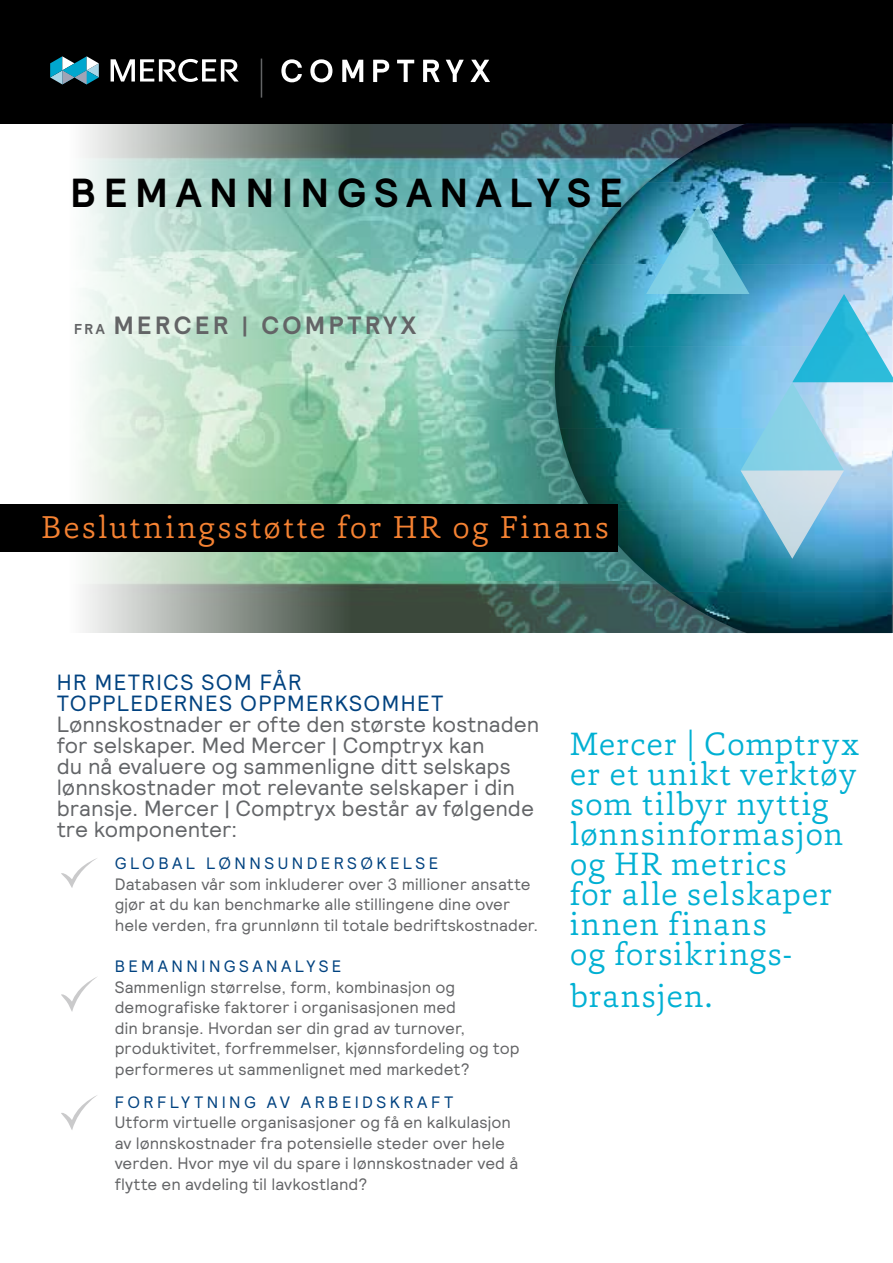
<style>
.page{position:relative;width:893px;height:1263px;background:#fff}
.page>*{position:absolute;margin:0;border:0;box-sizing:border-box;transform-origin:0 0}
.t1{font:700 40.5px "Relative";letter-spacing:.2em;color:#000}
.t2{font:300 33px/30px "Capita";letter-spacing:.03em;color:#00b0d3}
.t3{font:300 32.25px "Capita";letter-spacing:.065em;color:#f58232}
.t4{font:700 24.9px "Relative";letter-spacing:.14em;color:#636466}
.t5{font:22.05px/21px "Relative";color:#636568}
.t6{font:22.05px/21px "Relative";letter-spacing:.06em;color:#004280}
.t7{font:16.5px/20.5px "Relative";letter-spacing:.005em;color:#636466}
.t8{font:16.5px "Relative";letter-spacing:.21em;color:#004280}
.s1{font-size:14.25px}
.s2{font-weight:500}
</style>
<div class="page">
<img style="left:0;top:123px;width:893px;height:510px">
<div style="left:0;top:0;width:893px;height:123px;background:#000"></div>
<img style="left:648px;top:123px;width:244px;height:59px">
<img style="left:581px;top:182px;width:311px;height:82px">
<img style="left:555px;top:264px;width:91px;height:164px">
<img style="left:560px;top:428px;width:86px;height:82px">
<img style="left:592px;top:510px;width:300px;height:82px">
<img style="left:670px;top:592px;width:222px;height:41px">
<svg style="left:646px;top:206px;width:247px;height:353px"></svg>
<div style="left:0;top:504px;width:618px;height:48px;background:#000"></div>
<svg style="left:61px;top:858px;width:36px;height:30px"></svg>
<hr style="left:261px;top:59px;width:1px;height:39px;background:#636466">
<svg style="left:61px;top:1095px;width:36px;height:35px"></svg>
<svg style="left:61px;top:977px;width:36px;height:35px"></svg>
<svg style="left:50px;top:56px;width:49px;height:28px"></svg>
<svg style="left:111px;top:59px;width:128px;height:23px"></svg>
<svg style="left:281px;top:59px;width:21px;height:23px"></svg>
<svg style="left:310px;top:59px;width:22px;height:23px"></svg>
<svg style="left:342px;top:60px;width:21px;height:22px"></svg>
<svg style="left:373px;top:60px;width:16px;height:22px"></svg>
<svg style="left:397px;top:60px;width:17px;height:22px"></svg>
<svg style="left:423px;top:60px;width:17px;height:22px"></svg>
<svg style="left:446px;top:60px;width:18px;height:22px"></svg>
<svg style="left:471px;top:60px;width:19px;height:22px"></svg>
<h1 class="t1" style="left:70px;top:167px;width:554px">BEMANNINGSANALYSE</h1>
<h3 class="t4" style="left:74px;top:308px;width:344px"><span class="s1">FRA</span> MERCER <span class="s2">|</span> COMPTRYX</h3>
<h3 class="t3" style="left:41px;top:506px;width:569px">Beslutningsstøtte for HR og Finans</h3>
<h3 class="t6" style="left:57px;top:671px;width:388px">HR metrics som får toppledernes oppmerksomh et</h3>
<p class="t5" style="left:57px;top:713px;width:484px">Lønnskostnader er ofte den største kostnaden for selskaper. M ed M ercer | Comptryx kan<br>du nå evaluere og sammenligne ditt selskaps lønnskostnader mot relevante selskaper i din bransje. Mercer | Comptryx består av følgende tre komponenter:</p>
<p class="t8" style="left:115px;top:853px;width:325px">global lønnsunder søkelse</p>
<p class="t7" style="left:115px;top:873px;width:425px">Databasen vår som inkluderer over 3 millioner ansatte gjør at du kan benchmarke alle stillingene dine over hele verden, fra grunnlønn til totale bedriftskostnader.</p>
<p class="t8" style="left:115px;top:956px;width:228px">bemanningsanalyse</p>
<p class="t7" style="left:115px;top:976px;width:406px">Sammenlign størrelse, form, kombinasjon og demografiske faktorer i organisasjonen med<br>din bransje. Hvordan ser din grad av turnover, produktivitet, forfremmelser, kjønnsfordeling og top performeres ut sammenlignet med markedet?</p>
<p class="t8" style="left:115px;top:1091px;width:93px">FO RFLYTNING</p>
<p class="t8" style="left:267px;top:1091px;width:75px">AV ARBEIDSK</p>
<p class="t8" style="left:403px;top:1091px;width:27px">RAFT</p>
<p class="t7" style="left:115px;top:1111px;width:405px">Utform virtuelle organisasjoner og få en kalkulasjon av lønnskostnader fra potensielle steder over hele verden. Hvor mye vil du spare i lønnskostnader ved å flytte en avdeling til lavkostland?</p>
<h2 class="t2" style="left:570px;top:728px;width:291px">Mercer | Comptryx er et unikt verktøy som tilbyr nyttig lønnsinformasjon og HR metrics<br>for alle selskaper innen finans<br>og forsikrings-</h2>
<h2 class="t2" style="left:570px;top:980px;width:144px">bransjen.</h2>
</div>
